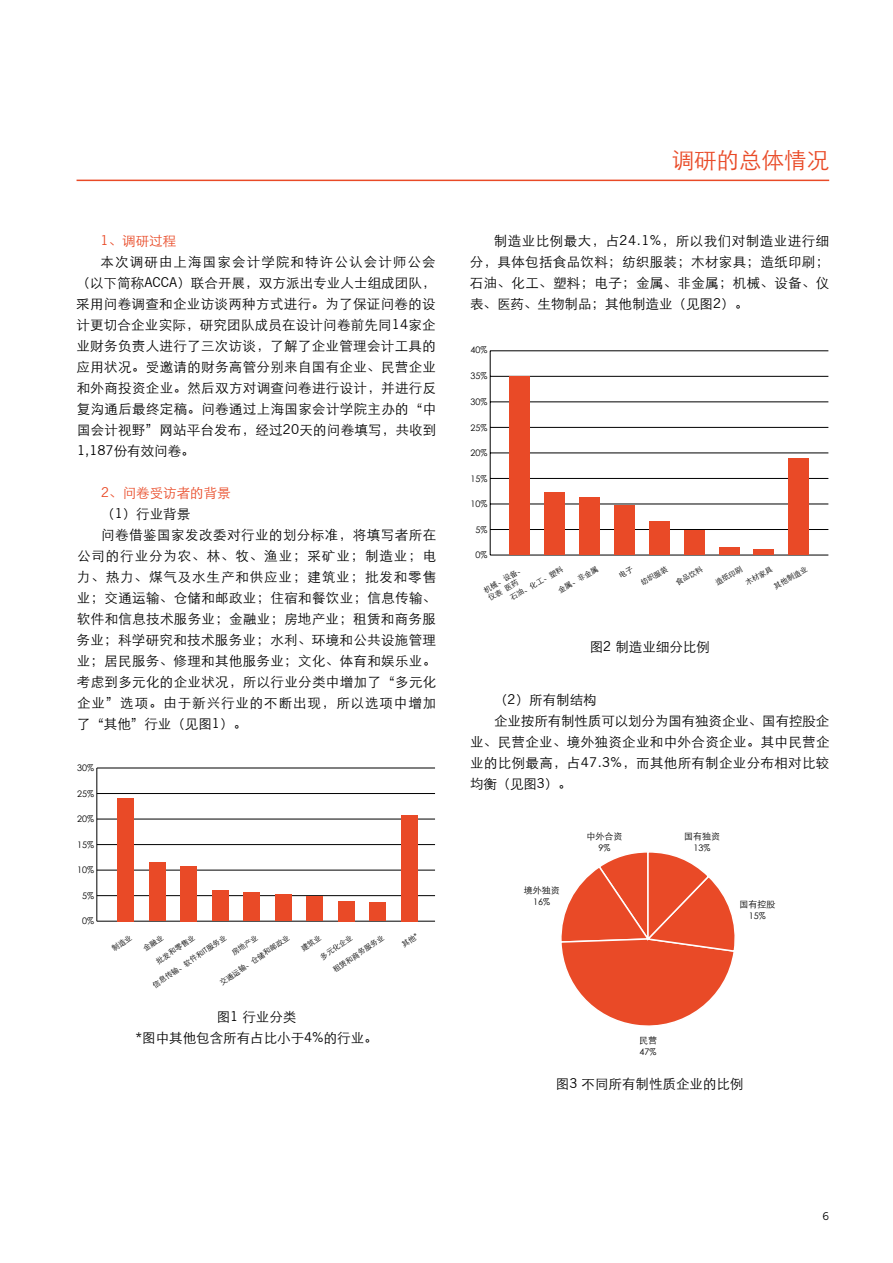
<style>
.page{position:relative;width:893px;height:1263px;background:#fff}
.page>*{position:absolute;margin:0;border:0;box-sizing:border-box;transform-origin:0 0}
.t1{font:22.5px "ST Xihei";color:#e94a27}
.t2{font:13.5px/21px "ST Xihei";letter-spacing:.025em;color:#000;text-align:justify}
.t3{font:13.5px "ST Xihei";letter-spacing:.065em;color:#000}
.t4{font:13.5px/21px "ST Xihei";color:#000;text-align:center}
.t5{font:13.5px "ST Xihei";letter-spacing:.005em;color:#000}
.t6{font:13.5px "ST Xihei";letter-spacing:-.005em;color:#000}
.t7{font:13.5px "ST Xihei";letter-spacing:.085em;color:#000}
.t8{font:13.5px "ST Xihei";color:#e94a27}
.t9{font:10.5px "News Gothic MT Std";color:#000}
.t10{font:9px/12px "ST Xihei";color:#000;text-align:center}
.t11{font:7.5px/9px "ST Xihei";color:#000}
.s1{font-family:"News Gothic BT"}
</style>
<div class="page">
<hr style="left:77px;top:180px;width:752px;height:1px;background:#e94a27">
<hr style="left:490px;top:351px;width:1px;height:204px;background:#000">
<hr style="left:490px;top:555px;width:338px;height:1px;background:#000">
<hr style="left:490px;top:529px;width:338px;height:1px;background:#000">
<hr style="left:490px;top:504px;width:338px;height:1px;background:#000">
<hr style="left:490px;top:478px;width:338px;height:1px;background:#000">
<hr style="left:490px;top:452px;width:338px;height:1px;background:#000">
<hr style="left:490px;top:427px;width:338px;height:1px;background:#000">
<hr style="left:490px;top:401px;width:338px;height:1px;background:#000">
<hr style="left:490px;top:376px;width:338px;height:1px;background:#000">
<hr style="left:490px;top:350px;width:338px;height:1px;background:#000">
<div style="left:509px;top:376px;width:21px;height:179px;background:#e94a27"></div>
<div style="left:544px;top:492px;width:21px;height:63px;background:#e94a27"></div>
<div style="left:579px;top:498px;width:21px;height:57px;background:#e94a27"></div>
<div style="left:614px;top:505px;width:21px;height:50px;background:#e94a27"></div>
<div style="left:649px;top:521px;width:21px;height:34px;background:#e94a27"></div>
<div style="left:684px;top:530px;width:20px;height:25px;background:#e94a27"></div>
<div style="left:719px;top:548px;width:20px;height:7px;background:#e94a27"></div>
<div style="left:754px;top:550px;width:20px;height:5px;background:#e94a27"></div>
<div style="left:789px;top:459px;width:20px;height:96px;background:#e94a27"></div>
<hr style="left:96px;top:768px;width:1px;height:153px;background:#000">
<hr style="left:97px;top:921px;width:338px;height:1px;background:#000">
<hr style="left:97px;top:895px;width:338px;height:1px;background:#000">
<hr style="left:97px;top:870px;width:338px;height:1px;background:#000">
<hr style="left:97px;top:844px;width:338px;height:1px;background:#000">
<hr style="left:97px;top:819px;width:338px;height:1px;background:#000">
<hr style="left:97px;top:793px;width:338px;height:1px;background:#000">
<hr style="left:97px;top:768px;width:338px;height:1px;background:#000">
<div style="left:117px;top:798px;width:17px;height:123px;background:#e94a27"></div>
<div style="left:149px;top:862px;width:16px;height:59px;background:#e94a27"></div>
<div style="left:180px;top:866px;width:17px;height:55px;background:#e94a27"></div>
<div style="left:212px;top:891px;width:16px;height:30px;background:#e94a27"></div>
<div style="left:244px;top:892px;width:16px;height:29px;background:#e94a27"></div>
<div style="left:275px;top:894px;width:16px;height:27px;background:#e94a27"></div>
<div style="left:307px;top:896px;width:16px;height:25px;background:#e94a27"></div>
<div style="left:338px;top:901px;width:16px;height:20px;background:#e94a27"></div>
<div style="left:370px;top:902px;width:16px;height:19px;background:#e94a27"></div>
<div style="left:401px;top:815px;width:17px;height:106px;background:#e94a27"></div>
<svg style="left:561px;top:852px;width:174px;height:174px"></svg>
<p class="t8" style="left:101px;top:230px;width:77px"><span class="s1">1</span>、调研过程</p>
<p class="t7" style="left:101px;top:251px;width:337px">本次调研由上海国家会计学院和特许公认会计师公会</p>
<p class="t5" style="left:76px;top:272px;width:361px">（以下简称<span class="s1">ACCA</span>）联合开展，双方派出专业人士组成团队，</p>
<p class="t2" style="left:76px;top:292px;width:361px">采用问卷调查和企业访谈两种方式进行。为了保证问卷的设</p>
<p class="t2" style="left:76px;top:313px;width:361px">计更切合企业实际，研究团队成员在设计问卷前先同<span class="s1">14</span>家企</p>
<p class="t2" style="left:76px;top:334px;width:361px">业财务负责人进行了三次访谈，了解了企业管理会计工具的</p>
<p class="t2" style="left:77px;top:355px;width:361px">应用状况。受邀请的财务高管分别来自国有企业、民营企业</p>
<p class="t2" style="left:77px;top:376px;width:361px">和外商投资企业。然后双方对调查问卷进行设计，并进行反</p>
<p class="t2" style="left:77px;top:397px;width:361px">复沟通后最终定稿。问卷通过上海国家会计学院主办的“中</p>
<p class="t2" style="left:77px;top:418px;width:361px">国会计视野”网站平台发布，经过<span class="s1">20</span>天的问卷填写，共收到</p>
<p class="t2" style="left:77px;top:439px;width:119px"><span class="s1">1,187</span>份有效问卷。</p>
<p class="t8" style="left:101px;top:482px;width:131px"><span class="s1">2</span>、问卷受访者的背景</p>
<p class="t2" style="left:101px;top:502px;width:91px">（<span class="s1">1</span>）行业背景</p>
<p class="t2" style="left:101px;top:523px;width:337px">问卷借鉴国家发改委对行业的划分标准，将填写者所在</p>
<p class="t3" style="left:77px;top:545px;width:361px">公司的行业分为农、林、牧、渔业；采矿业；制造业；电</p>
<p class="t3" style="left:77px;top:566px;width:361px">力、热力、煤气及水生产和供应业；建筑业；批发和零售</p>
<p class="t2" style="left:77px;top:586px;width:361px">业；交通运输、仓储和邮政业；住宿和餐饮业；信息传输、</p>
<p class="t2" style="left:77px;top:607px;width:360px">软件和信息技术服务业；金融业；房地产业；租赁和商务服</p>
<p class="t2" style="left:77px;top:628px;width:361px">务业；科学研究和技术服务业；水利、环境和公共设施管理</p>
<p class="t2" style="left:77px;top:649px;width:361px">业；居民服务、修理和其他服务业；文化、体育和娱乐业。</p>
<p class="t2" style="left:77px;top:670px;width:361px">考虑到多元化的企业状况，所以行业分类中增加了“多元化</p>
<p class="t3" style="left:77px;top:692px;width:361px">企业”选项。由于新兴行业的不断出现，所以选项中增加</p>
<p class="t2" style="left:77px;top:712px;width:172px">了“其他”行业（见图<span class="s1">1</span>）。</p>
<p class="t10" style="left:77px;top:762px;width:18px">30%</p>
<p class="t10" style="left:77px;top:787px;width:18px">25%</p>
<p class="t10" style="left:77px;top:813px;width:18px">20%</p>
<p class="t10" style="left:77px;top:838px;width:18px">15%</p>
<p class="t10" style="left:77px;top:864px;width:18px">10%</p>
<p class="t10" style="left:82px;top:889px;width:13px">5%</p>
<p class="t10" style="left:82px;top:915px;width:13px">0%</p>
<p class="t11" style="left:218px;top:979px;width:84px;rotate:-34deg">交通运输、仓储和邮政业</p>
<p class="t11" style="left:318px;top:953px;width:39px;rotate:-34deg">多元化企业</p>
<p class="t11" style="left:154px;top:958px;width:46px;rotate:-34deg">批发和零售业</p>
<p class="t11" style="left:230px;top:949px;width:31px;rotate:-34deg">房地产业</p>
<p class="t11" style="left:331px;top:966px;width:61px;rotate:-34deg">租赁和商务服务业</p>
<p class="t11" style="left:150px;top:981px;width:89px;rotate:-34deg">信息传输、软件和IT服务业</p>
<p class="t4" style="left:135px;top:1005px;width:244px">图<span class="s1">1</span> 行业分类<br><span class="s1">*</span>图中其他包含所有占比小于<span class="s1">4%</span>的行业。</p>
<h1 class="t1" style="left:672px;top:143px;width:159px">调研的总体情况</h1>
<p class="t2" style="left:470px;top:229px;width:361px;text-indent:24px">制造业比例最大，占<span class="s1">24.1%</span>，所以我们对制造业进行细分，具体包括食品饮料；纺织服装；木材家具；造纸印刷；石油、化工、塑料；电子；金属、非金属；机械、设备、仪表、医药、生物制品；其他制造业（见图<span class="s1">2</span>）。</p>
<p class="t10" style="left:470px;top:344px;width:18px">40%</p>
<p class="t10" style="left:470px;top:370px;width:18px">35%</p>
<p class="t10" style="left:470px;top:396px;width:18px">30%</p>
<p class="t10" style="left:470px;top:421px;width:18px">25%</p>
<p class="t10" style="left:470px;top:447px;width:18px">20%</p>
<p class="t10" style="left:470px;top:472px;width:18px">15%</p>
<p class="t10" style="left:470px;top:498px;width:18px">10%</p>
<p class="t10" style="left:475px;top:523px;width:13px">5%</p>
<p class="t10" style="left:475px;top:549px;width:13px">0%</p>
<p class="t11" style="left:556px;top:586px;width:46px;rotate:-30deg">金属、非金属</p>
<p class="t11" style="left:639px;top:579px;width:31px;rotate:-30deg">纺织服装</p>
<p class="t11" style="left:674px;top:579px;width:31px;rotate:-30deg">食品饮料</p>
<p class="t11" style="left:734px;top:563px;width:31px;line-height:15px;text-indent:-26px;rotate:-30deg">造纸印刷<br>木材家具</p>
<p class="t11" style="left:772px;top:582px;width:39px;rotate:-30deg">其他制造业</p>
<p class="t11" style="left:508px;top:594px;width:61px;rotate:-30deg">石油、化工、塑料</p>
<p class="t11" style="left:482px;top:586px;width:46px;rotate:-30deg">机械、设备、仪表 医药</p>
<p class="t4" style="left:590px;top:635px;width:122px">图<span class="s1">2</span> 制造业细分比例</p>
<p class="t2" style="left:494px;top:688px;width:104px">（<span class="s1">2</span>）所有制结构</p>
<p class="t6" style="left:494px;top:711px;width:337px">企业按所有制性质可以划分为国有独资企业、国有控股企</p>
<p class="t2" style="left:470px;top:730px;width:361px">业、民营企业、境外独资企业和中外合资企业。其中民营企</p>
<p class="t2" style="left:470px;top:751px;width:361px">业的比例最高，占<span class="s1">47.3%</span>，而其他所有制企业分布相对比较</p>
<p class="t2" style="left:470px;top:772px;width:103px">均衡（见图<span class="s1">3</span>）。</p>
<p class="t10" style="left:524px;top:884px;width:37px">境外独资<br>16%</p>
<p class="t10" style="left:586px;top:829px;width:37px">中外合资<br>9%</p>
<p class="t10" style="left:684px;top:829px;width:37px">国有独资<br>13%</p>
<p class="t10" style="left:739px;top:898px;width:37px">国有控股<br>15%</p>
<p class="t10" style="left:639px;top:1034px;width:19px;text-align:left">民营<br>47%</p>
<p class="t4" style="left:556px;top:1072px;width:189px">图<span class="s1">3</span> 不同所有制性质企业的比例</p>
<p class="t9" style="left:823px;top:1210px;width:8px">6</p>
</div>
